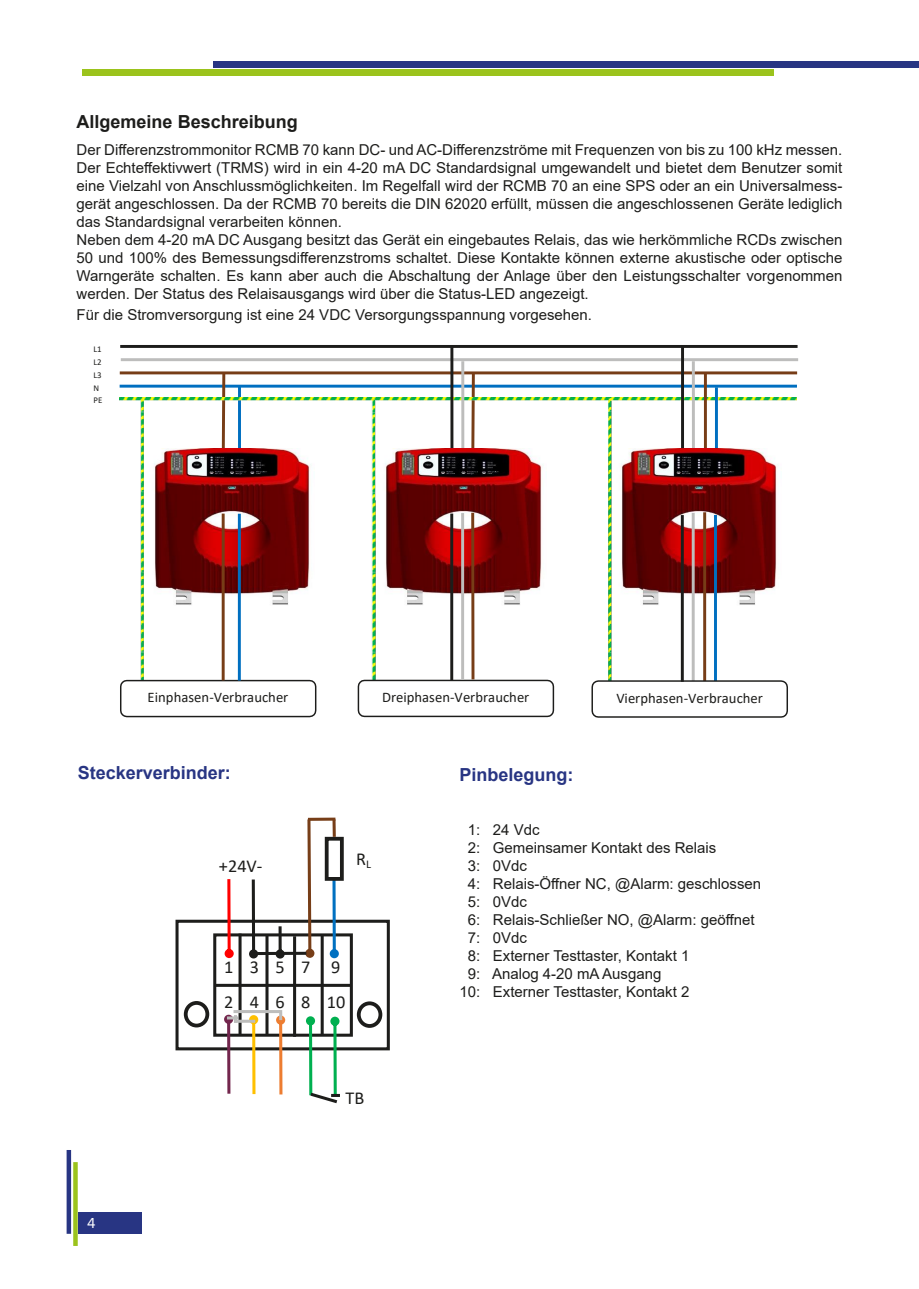
<style>
.page{position:relative;width:919px;height:1289px;background:#fff}
.page>*{position:absolute;margin:0;border:0;box-sizing:border-box;transform-origin:0 0}
.t1{font:18.3px "Calibri";color:#1d1d1b}
.t2{font:18.15px/35.5px "Calibri";color:#1d1d1b}
.t3{font:700 18px "Arial";color:#283583}
.t4{font:700 18px "Arial";color:#1d1d1b}
.t5{font:15px/18px "Arial";color:#1d1d1b}
.t6{font:15px "Proxima Nova";color:#fff}
.t7{font:14.7px "Calibri";color:#1d1d1b}
.t8{font:8.85px/12.8px "Calibri";color:#1d1d1b}
</style>
<div class="page">
<div style="left:213px;top:62px;width:691px;height:6px;background:#283583"></div>
<div style="left:82px;top:69px;width:691px;height:7px;background:#9bc31c"></div>
<div style="left:904px;top:62px;width:14px;height:6px;background:#283583"></div>
<div style="left:73px;top:1162px;width:5px;height:83px;background:#9bc31c"></div>
<hr style="left:67px;top:1149px;width:4px;height:84px;background:#283583">
<div style="left:78px;top:1212px;width:63px;height:21px;background:#283583"></div>
<hr style="left:120px;top:345px;width:677px;height:3px;background:#1d1d1b">
<hr style="left:121px;top:358px;width:677px;height:3px;background:#bdbdbc">
<hr style="left:120px;top:371px;width:677px;height:3px;background:#773d17">
<hr style="left:120px;top:384px;width:676px;height:3px;background:#006fc0">
<svg style="left:220px;top:369px;width:256px;height:28px"></svg>
<hr style="left:238px;top:386px;width:3px;height:92px;background:#006fc0">
<img style="left:119px;top:397px;width:677px;height:282px">
<hr style="left:715px;top:387px;width:2px;height:93px;background:#006fc0">
<hr style="left:704px;top:373px;width:2px;height:107px;background:#773d17">
<hr style="left:461px;top:361px;width:3px;height:116px;background:#bdbdbc">
<hr style="left:450px;top:347px;width:3px;height:131px;background:#1d1d1b">
<hr style="left:691px;top:361px;width:3px;height:116px;background:#bdbdbc">
<hr style="left:681px;top:346px;width:3px;height:131px;background:#1d1d1b">
<svg style="left:120px;top:679px;width:197px;height:39px"></svg>
<svg style="left:357px;top:678px;width:198px;height:40px"></svg>
<img style="left:146px;top:448px;width:169px;height:162px">
<hr style="left:238px;top:513px;width:3px;height:167px;background:#006fc0">
<hr style="left:222px;top:513px;width:3px;height:167px;background:#773d17">
<img style="left:378px;top:448px;width:168px;height:162px">
<hr style="left:471px;top:512px;width:3px;height:167px;background:#773d17">
<hr style="left:461px;top:513px;width:3px;height:167px;background:#bdbdbc">
<hr style="left:450px;top:513px;width:3px;height:167px;background:#1d1d1b">
<img style="left:613px;top:448px;width:168px;height:162px">
<hr style="left:714px;top:515px;width:3px;height:166px;background:#006fc0">
<hr style="left:703px;top:512px;width:3px;height:171px;background:#773d17">
<hr style="left:691px;top:513px;width:3px;height:170px;background:#bdbdbc">
<svg style="left:591px;top:679px;width:197px;height:39px"></svg>
<hr style="left:680px;top:515px;width:3px;height:166px;background:#1d1d1b">
<img style="left:147px;top:690px;width:142px;height:15px">
<img style="left:382px;top:690px;width:149px;height:15px">
<img style="left:616px;top:690px;width:148px;height:15px">
<div style="left:175px;top:919px;width:215px;height:131px;border:3px solid #1d1d1b"></div>
<div style="left:184px;top:1001px;width:25px;height:26px;border:4px solid #1d1d1b;border-radius:50%"></div>
<div style="left:213px;top:933px;width:140px;height:103px;border:3px solid #1d1d1b"></div>
<hr style="left:238px;top:933px;width:3px;height:101px;background:#1d1d1b">
<hr style="left:265px;top:934px;width:3px;height:101px;background:#1d1d1b">
<hr style="left:293px;top:936px;width:3px;height:100px;background:#1d1d1b">
<svg style="left:320px;top:935px;width:4px;height:81px"></svg>
<div style="left:357px;top:1001px;width:25px;height:26px;border:4px solid #1d1d1b;border-radius:50%"></div>
<hr style="left:215px;top:983px;width:135px;height:3px;background:#1d1d1b">
<svg style="left:224px;top:879px;width:10px;height:79px"></svg>
<svg style="left:249px;top:879px;width:9px;height:79px"></svg>
<svg style="left:305px;top:819px;width:9px;height:138px"></svg>
<svg style="left:330px;top:880px;width:9px;height:78px"></svg>
<div style="left:325px;top:836px;width:19px;height:44px;border:4px solid #1d1d1b"></div>
<svg style="left:332px;top:819px;width:4px;height:17px"></svg>
<hr style="left:308px;top:817px;width:27px;height:3px;background:#773e18">
<svg style="left:306px;top:1016px;width:34px;height:88px"></svg>
<svg style="left:249px;top:1015px;width:9px;height:79px"></svg>
<hr style="left:233px;top:1010px;width:47px;height:3px;background:#bdbdbc">
<hr style="left:234px;top:1019px;width:21px;height:3px;background:#bdbdbc">
<svg style="left:224px;top:1014px;width:14px;height:79px"></svg>
<svg style="left:276px;top:1010px;width:9px;height:84px"></svg>
<svg style="left:275px;top:926px;width:10px;height:32px"></svg>
<svg style="left:254px;top:951px;width:52px;height:4px"></svg>
<p class="t4" style="left:77px;top:109px;width:223px">Allgemeine Beschreibung</p>
<p class="t5" style="left:77px;top:140px;width:767px">Der Differenzstrommonitor RCMB 70 kann DC- und AC-Differenzströme mit Frequenzen von bis zu 100 kHz messen.<br>Der Echteffektivwert (TRMS) wird in ein 4-20 mA DC Standardsignal umgewandelt und bietet dem Benutzer somit eine Vielzahl von Anschlussmöglichkeiten. Im Regelfall wird der RCMB 70 an eine SPS oder an ein Universalmess&shy;gerät angeschlossen. Da der RCMB 70 bereits die DIN 62020 erfüllt, müssen die angeschlossenen Geräte lediglich das Standardsignal verarbeiten können.<br>Neben dem 4-20 mA DC Ausgang besitzt das Gerät ein eingebautes Relais, das wie herkömmliche RCDs zwischen 50 und 100% des Bemessungsdifferenzstroms schaltet. Diese Kontakte können externe akustische oder optische Warngeräte schalten. Es kann aber auch die Abschaltung der Anlage über den Leistungsschalter vorgenommen werden. Der Status des Relaisausgangs wird über die Status-LED angezeigt.</p>
<p class="t5" style="left:77px;top:305px;width:517px">Für die Stromversorgung ist eine 24 VDC Versorgungsspannung vorgesehen.</p>
<p class="t8" style="left:94px;top:343px;width:10px">L1<br>L2<br>L3<br>N<br>PE</p>
<p class="t7" style="left:148px;top:690px;width:142px">Einphasen-Verbraucher</p>
<p class="t7" style="left:382px;top:690px;width:149px">Dreiphasen-Verbraucher</p>
<p class="t7" style="left:616px;top:691px;width:148px">Vierphasen-Verbraucher</p>
<p class="t3" style="left:78px;top:760px;width:155px">Steckerverbinder:</p>
<p class="t2" style="left:219px;top:849px;width:45px">+24V-</p>
<p class="t1" style="left:356px;top:853px;width:16px">R<sub>L</sub></p>
<p class="t2" style="left:224px;top:950px;width:123px">1 3 5 7 9<br>2 4 6 8 10</p>
<p class="t6" style="left:87px;top:1216px;width:10px">4</p>
<p class="t2" style="left:345px;top:1081px;width:20px">TB</p>
<p class="t3" style="left:459px;top:762px;width:116px">Pinbelegung:</p>
<p class="t5" style="left:468px;top:820px;width:73px">1: 24 Vdc</p>
<p class="t5" style="left:468px;top:838px;width:250px">2: Gemeinsamer Kontakt des Relais</p>
<p class="t5" style="left:468px;top:856px;width:61px">3: 0Vdc</p>
<p class="t5" style="left:468px;top:874px;width:295px">4: Relais-Öffner NC, @Alarm: geschlossen</p>
<p class="t5" style="left:468px;top:892px;width:61px">5: 0Vdc</p>
<p class="t5" style="left:468px;top:910px;width:288px">6: Relais-Schließer NO, @Alarm: geöffnet</p>
<p class="t5" style="left:468px;top:928px;width:61px">7: 0Vdc</p>
<p class="t5" style="left:468px;top:946px;width:223px">8: Externer Testtaster, Kontakt 1</p>
<p class="t5" style="left:468px;top:964px;width:195px">9: Analog 4-20 mA Ausgang</p>
<p class="t5" style="left:459px;top:982px;width:231px">10: Externer Testtaster, Kontakt 2</p>
</div>
